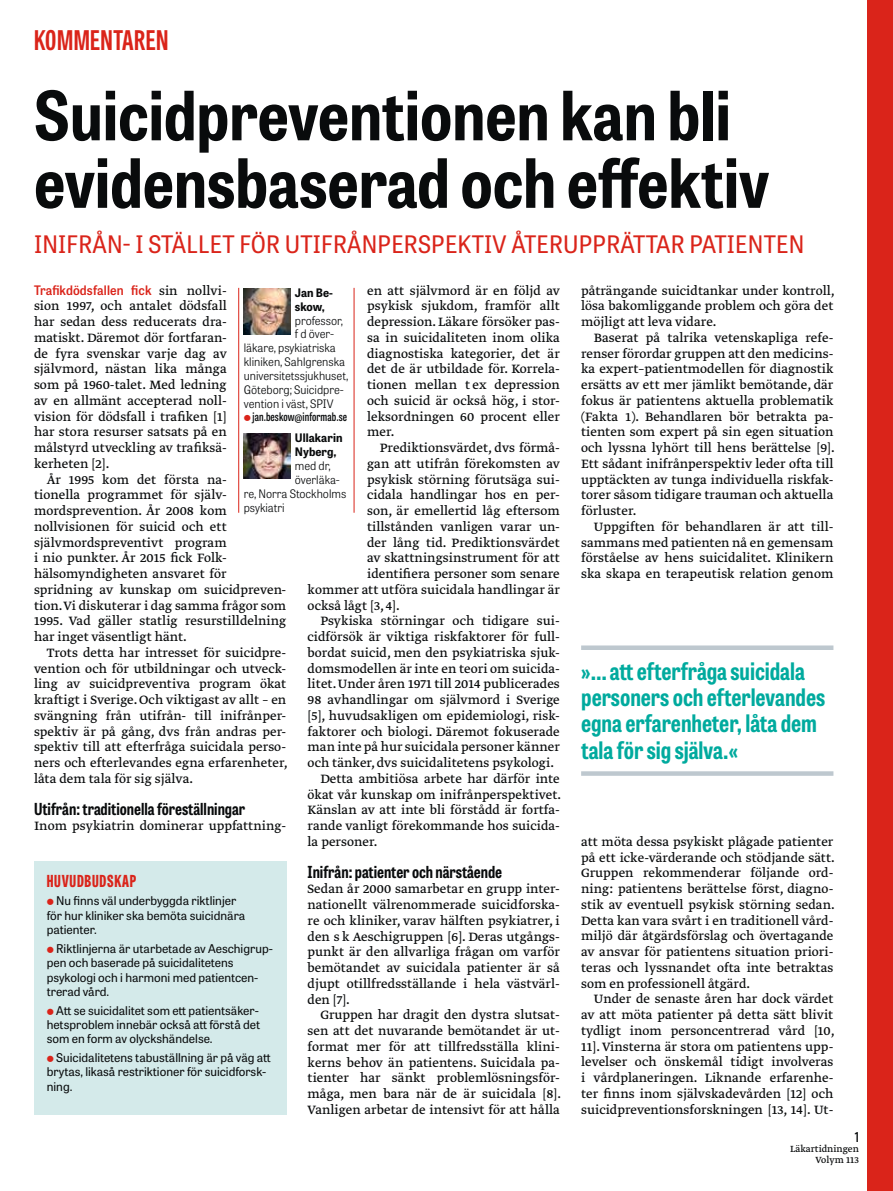
<style>
.page{position:relative;width:893px;height:1191px;background:#fff}
.page>*{position:absolute;margin:0;border:0;box-sizing:border-box;transform-origin:0 0}
.t1{font:700 semi-condensed 67.5px/67.5px "Tablet Gothic";color:#090b0c}
.t2{font:700 27px "Tablet Gothic Compressed";letter-spacing:.02em;color:#da241a}
.t3{font:700 24px/26.2px "Tablet Gothic Condensed";color:#00aa9e}
.t4{font:24px "Tablet Gothic Narrow";letter-spacing:.01em;color:#da241a}
.t5{font:700 16.5px "Tablet Gothic Condensed";color:#090b0c}
.t6{font:800 16.5px "Tablet Gothic Compressed";letter-spacing:.045em;color:#da241a}
.t7{font:14.25px/15.8px "Greta Text Pro Regular Min";color:#090b0c;text-align:justify}
.t8{font:600 13.5px "Tablet Gothic Condensed";color:#090b0c}
.t9{font:600 13.05px "Tablet Gothic Narrow";letter-spacing:.01em;color:#da241a}
.t10{font:12px/14.4px "Tablet Gothic";color:#090b0c}
.t11{font:300 11.7px "Tablet Gothic Narrow";color:#090b0c}
.t12{font:700 11.7px/14px "Tablet Gothic Narrow";letter-spacing:.005em;color:#090b0c}
.t13{font:600 11.7px "Tablet Gothic Compressed";letter-spacing:.01em;color:#090b0c}
.t14{font:10.5px/10.5px "Greta Text Pro";color:#090b0c;text-align:right}
.s1{font-family:"Greta Text Pro Regular Min";font-weight:400;font-size:14.25px;color:#090b0c}
</style>
<div class="page">
<div style="left:867px;top:0;width:26px;height:1191px;background:#da241a"></div>
<div style="left:34px;top:861px;width:252px;height:253px;background:#d4eaea"></div>
<div style="left:581px;top:645px;width:252px;height:5px;background:#bec8cf"></div>
<div style="left:581px;top:771px;width:252px;height:5px;background:#bec8cf"></div>
<hr style="left:238px;top:288px;width:1px;height:225px;background:#da241a">
<hr style="left:354px;top:288px;width:1px;height:225px;background:#da241a">
<img style="left:244px;top:288px;width:46px;height:46px">
<img style="left:244px;top:433px;width:47px;height:46px">
<h2 class="t2" style="left:34px;top:22px;width:136px">KOMMENTAREN</h2>
<h1 class="t1" style="left:34px;top:79px;width:736px">Suicidpreventionen kan bli evidensbaserad och effektiv</h1>
<h3 class="t4" style="left:34px;top:227px;width:772px">INIFRÅN- I STÄLLET FÖR UTIFRÅNPERSPEKTIV ÅTERUPPRÄTTAR PATIENTEN</h3>
<p class="t12" style="left:295px;top:285px;width:40px">Jan Be&shy;skow,</p>
<p class="t11" style="left:295px;top:312px;width:50px">professor,</p>
<p class="t11" style="left:295px;top:326px;width:41px">f d över-</p>
<p class="t11" style="left:244px;top:340px;width:94px">läkare, psykiatriska</p>
<p class="t11" style="left:244px;top:354px;width:103px">kliniken, Sahlgrenska</p>
<p class="t11" style="left:244px;top:368px;width:106px">universitetssjukhuset,</p>
<p class="t11" style="left:244px;top:382px;width:102px">Göteborg; Suicidpre-</p>
<p class="t11" style="left:244px;top:396px;width:91px">vention i väst, SPIV</p>
<p class="t13" style="left:252px;top:409px;width:96px">jan.beskow@informab.se</p>
<p class="t12" style="left:295px;top:430px;width:49px">Ullakarin<br>Nyberg,</p>
<p class="t11" style="left:295px;top:458px;width:37px">med dr,</p>
<p class="t11" style="left:295px;top:472px;width:47px">överläka-</p>
<p class="t11" style="left:244px;top:486px;width:104px">re, Norra Stockholms</p>
<p class="t11" style="left:244px;top:499px;width:42px">psykiatri</p>
<p class="t7" style="left:581px;top:283px;width:255px">påträngande suicidtankar under kontroll, lösa bakomliggande problem och göra det möjligt att leva vidare.</p>
<p class="t7" style="left:581px;top:330px;width:255px;text-align:left;text-indent:13px">Baserat på talrika vetenskapliga refe&shy;renser förordar gruppen att den medicins&shy;ka expert–patientmodellen för diagnostik ersätts av ett mer jämlikt bemötande, där fokus är patientens aktuella problematik (Fakta 1). Behandlaren bör betrakta pa&shy;tienten som expert på sin egen situation och lyssna lyhört till hens berättelse [9].<br>Ett sådant inifrånperspektiv leder ofta till upptäckten av tunga individuella riskfak&shy;torer såsom tidigare trauman och aktuella förluster.</p>
<p class="t7" style="left:581px;top:519px;width:254px;text-indent:13px">Uppgiften för behandlaren är att till&shy;sammans med patienten nå en gemensam förståelse av hens suicidalitet. Klinikern ska skapa en terapeutisk relation genom</p>
<p class="t7" style="left:367px;top:283px;width:195px">en att självmord är en följd av psykisk sjukdom, framför allt depression. Läkare försöker pas&shy;sa in suicidaliteten inom olika diagnostiska kategorier, det är det de är utbildade för. Korrela&shy;tionen mellan t ex depression och suicid är också hög, i stor&shy;leksordningen 60 procent eller mer.</p>
<p class="t7" style="left:380px;top:440px;width:181px">Prediktionsvärdet, dvs förmå-</p>
<p class="t7" style="left:367px;top:456px;width:195px">gan att utifrån förekomsten av</p>
<p class="t7" style="left:367px;top:472px;width:194px">psykisk störning förutsäga sui-</p>
<p class="t7" style="left:367px;top:488px;width:194px">cidala handlingar hos en per-</p>
<p class="t7" style="left:367px;top:503px;width:194px">son, är emellertid låg eftersom</p>
<p class="t7" style="left:367px;top:519px;width:194px">tillstånden vanligen varar un-</p>
<p class="t7" style="left:367px;top:535px;width:194px">der lång tid. Prediktionsvärdet</p>
<p class="t7" style="left:367px;top:551px;width:194px">av skattningsinstrument för att</p>
<p class="t7" style="left:367px;top:566px;width:194px">identifiera personer som senare</p>
<p class="t7" style="left:308px;top:582px;width:254px">kommer att utföra suicidala handlingar är</p>
<p class="t7" style="left:308px;top:598px;width:94px">också lågt [3, 4].</p>
<p class="t7" style="left:320px;top:614px;width:241px">Psykiska störningar och tidigare sui-</p>
<p class="t7" style="left:308px;top:629px;width:254px">cidförsök är viktiga riskfaktorer för full-</p>
<p class="t7" style="left:308px;top:645px;width:254px">bordat suicid, men den psykiatriska sjuk-</p>
<p class="t7" style="left:308px;top:661px;width:254px">domsmodellen är inte en teori om suicida-</p>
<p class="t7" style="left:308px;top:677px;width:254px">litet. Under åren 1971 till 2014 publicerades</p>
<p class="t7" style="left:308px;top:692px;width:254px">98 avhandlingar om självmord i Sverige</p>
<p class="t7" style="left:308px;top:708px;width:254px">[5], huvudsakligen om epidemiologi, risk-</p>
<p class="t7" style="left:308px;top:724px;width:254px">faktorer och biologi. Däremot fokuserade</p>
<p class="t7" style="left:308px;top:740px;width:254px">man inte på hur suicidala personer känner</p>
<p class="t7" style="left:308px;top:755px;width:248px">och tänker, dvs suicidalitetens psykologi.</p>
<p class="t7" style="left:320px;top:771px;width:241px">Detta ambitiösa arbete har därför inte</p>
<p class="t7" style="left:308px;top:787px;width:255px">ökat vår kunskap om inifrånperspektivet.</p>
<p class="t7" style="left:308px;top:803px;width:254px">Känslan av att inte bli förstådd är fortfa-</p>
<p class="t7" style="left:308px;top:818px;width:254px">rande vanligt förekommande hos suicida-</p>
<p class="t7" style="left:308px;top:834px;width:71px">la personer.</p>
<p class="t5" style="left:308px;top:860px;width:196px">Inifrån: patienter och närstående</p>
<p class="t7" style="left:308px;top:881px;width:254px">Sedan år 2000 samarbetar en grupp inter&shy;nationellt välrenommerade suicidforska&shy;re och kliniker, varav hälften psykiatrer, i den s k Aeschigruppen [6]. Deras utgångs&shy;punkt är den allvarliga frågan om varför bemötandet av suicidala patienter är så djupt otillfredsställande i hela västvärl&shy;den [7].</p>
<p class="t7" style="left:308px;top:1007px;width:255px;text-indent:13px">Gruppen har dragit den dystra slutsat&shy;sen att det nuvarande bemötandet är ut&shy;format mer för att tillfredsställa klini&shy;kerns behov än patientens. Suicidala pa&shy;tienter har sänkt problemlösningsför&shy;måga, men bara när de är suicidala [8].<br>Vanligen arbetar de intensivt för att hålla</p>
<p class="t9" style="left:34px;top:281px;width:194px">Trafikdödsfallen fick <span class="s1">sin nollvi-</span></p>
<p class="t7" style="left:34px;top:299px;width:195px">sion 1997, och antalet dödsfall har sedan dess reducerats dra&shy;matiskt. Däremot dör fortfaran&shy;de fyra svenskar varje dag av självmord, nästan lika många som på 1960-talet. Med ledning av en allmänt accepterad noll&shy;vision för dödsfall i trafiken [1] har stora resurser satsats på en målstyrd utveckling av trafiksä&shy;kerheten [2].</p>
<p class="t7" style="left:34px;top:472px;width:254px;text-align:left;text-indent:13px">År 1995 kom det första na-<br>tionella programmet för själv&shy;mordsprevention. År 2008 kom nollvisionen för suicid och ett självmordspreventivt program<br>i nio punkter. År 2015 fick Folk&shy;hälsomyndigheten ansvaret för spridning av kunskap om suicidpreven&shy;tion. Vi diskuterar i dag samma frågor som 1995. Vad gäller statlig resurstilldelning har inget väsentligt hänt.</p>
<p class="t7" style="left:34px;top:645px;width:255px;text-indent:13px">Trots detta har intresset för suicidpre&shy;vention och för utbildningar och utveck&shy;ling av suicidpreventiva program ökat kraftigt i Sverige. Och viktigast av allt – en svängning från utifrån- till inifrånper&shy;spektiv är på gång, dvs från andras per&shy;spektiv till att efterfråga suicidala perso&shy;ners och efterlevandes egna erfarenheter, låta dem tala för sig själva.</p>
<p class="t5" style="left:34px;top:797px;width:213px">Utifrån: traditionella föreställningar</p>
<p class="t7" style="left:34px;top:818px;width:254px">Inom psykiatrin dominerar uppfattning-</p>
<h3 class="t3" style="left:581px;top:657px;width:246px">»… att efterfråga suicidala personers och efterlevandes egna erfarenheter, låta dem tala för sig själva.«</h3>
<p class="t7" style="left:581px;top:834px;width:255px;text-align:left">att möta dessa psykiskt plågade patienter på ett icke-värderande och stödjande sätt.<br>Gruppen rekommenderar följande ord&shy;ning: patientens berättelse först, diagno&shy;stik av eventuell psykisk störning sedan.<br>Detta kan vara svårt i en traditionell vård&shy;miljö där åtgärdsförslag och övertagande av ansvar för patientens situation priori&shy;teras och lyssnandet ofta inte betraktas som en professionell åtgärd.</p>
<p class="t7" style="left:581px;top:991px;width:255px;text-align:left;text-indent:13px">Under de senaste åren har dock värdet av att möta patienter på detta sätt blivit tydligt inom personcentrerad vård [10, 11]. Vinsterna är stora om patientens upp&shy;levelser och önskemål tidigt involveras i vårdplaneringen. Liknande erfarenhe&shy;ter finns inom självskadevården [12] och suicidpreventionsforskningen [13, 14]. Ut-</p>
<p class="t6" style="left:47px;top:869px;width:91px">HUVUDBUDSKAP</p>
<p class="t10" style="left:47px;top:893px;width:200px;text-indent:9px">Nu finns väl underbyggda riktlinjer för hur kliniker ska bemöta suicidnära patienter.</p>
<p class="t10" style="left:47px;top:940px;width:228px;text-indent:9px">Riktlinjerna är utarbetade av Aeschigrup&shy;pen och baserade på suicidalitetens psykologi och i harmoni med patientcen&shy;trerad vård.</p>
<p class="t10" style="left:47px;top:1002px;width:215px;text-align:justify;text-indent:9px">Att se suicidalitet som ett patientsäker&shy;hetsproblem innebär också att förstå det som en form av olyckshändelse.</p>
<p class="t10" style="left:47px;top:1050px;width:225px;text-indent:9px">Suicidalitetens tabuställning är på väg att brytas, likaså restriktioner för suicidforsk&shy;ning.</p>
<p class="t8" style="left:855px;top:1127px;width:6px">1</p>
<p class="t14" style="left:790px;top:1144px;width:70px">Läkartidningen<br>Volym 113</p>
</div>
